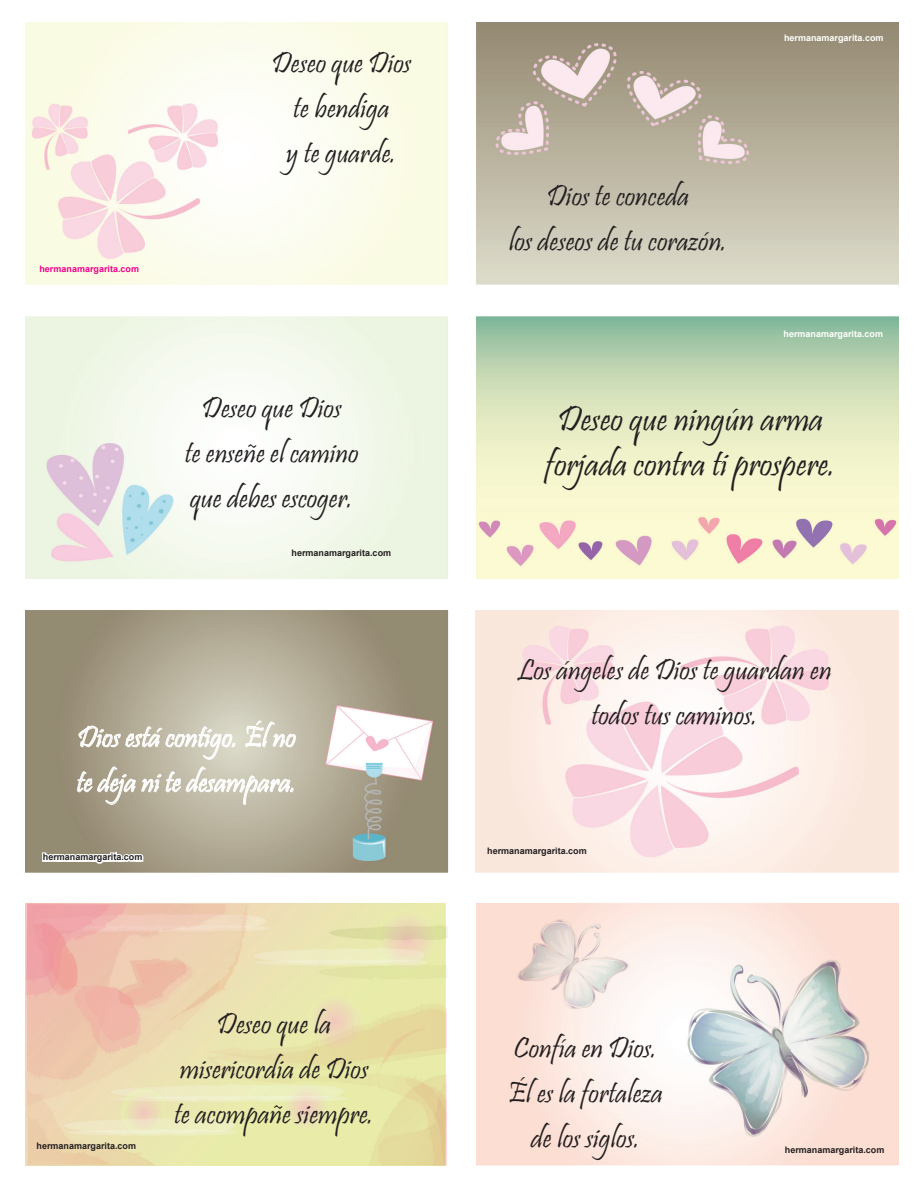
<style>
.page{position:relative;width:918px;height:1188px;background:#fff}
.page>*{position:absolute;margin:0;border:0;box-sizing:border-box;transform-origin:0 0}
.t1{font:36px/45px "Pristina";color:#231f20;text-align:center}
.t2{font:30px/45px "Pristina";color:#231f20;text-align:center}
.t3{font:30px/45px "Pristina";color:#fff}
.t4{font:700 9px "Arial";color:#231f20}
.t5{font:700 9px "Arial";color:#fff}
.t6{font:700 9px "Arial";color:#ed028c}
</style>
<div class="page">
<img style="left:26px;top:23px;width:873px;height:1142px">
<svg style="left:41px;top:849px;width:104px;height:18px"></svg>
<svg style="left:78px;top:724px;width:157px;height:36px;background:#c7c2b2"></svg>
<svg style="left:245px;top:721px;width:51px;height:29px"></svg>
<svg style="left:77px;top:767px;width:217px;height:49px;background:#c2bcab"></svg>
<p class="t6" style="left:39px;top:263px;width:101px">hermanamargarita.com</p>
<p class="t2" style="left:272px;top:43px;width:141px">Deseo que Dios te bendiga<br>y te guarde.</p>
<p class="t2" style="left:185px;top:388px;width:175px">Deseo que Dios<br>te enseñe el camino que debes escoger.</p>
<p class="t4" style="left:292px;top:547px;width:101px">hermanamargarita.com</p>
<p class="t3" style="left:77px;top:718px;width:221px">Dios está contigo. Él no te deja ni te desampara.</p>
<p class="t4" style="left:43px;top:851px;width:101px">hermanamargarita.com</p>
<p class="t4" style="left:37px;top:1139px;width:101px">hermanamargarita.com</p>
<p class="t2" style="left:174px;top:1004px;width:201px">Deseo que la misericordia de Dios te acompañe siempre.</p>
<p class="t2" style="left:509px;top:176px;width:220px">Dios te conceda<br>los deseos de tu corazón.</p>
<p class="t5" style="left:784px;top:31px;width:101px">hermanamargarita.com</p>
<p class="t5" style="left:784px;top:328px;width:101px">hermanamargarita.com</p>
<p class="t1" style="left:545px;top:400px;width:292px">Deseo que ningún arma forjada contra ti prospere.</p>
<p class="t2" style="left:517px;top:650px;width:316px">Los ángeles de Dios te guardan en todos tus caminos.</p>
<p class="t4" style="left:487px;top:845px;width:101px">hermanamargarita.com</p>
<p class="t2" style="left:508px;top:1028px;width:157px">Confía en Dios.<br>Él es la fortaleza de los siglos.</p>
<p class="t4" style="left:785px;top:1144px;width:101px">hermanamargarita.com</p>
</div>
